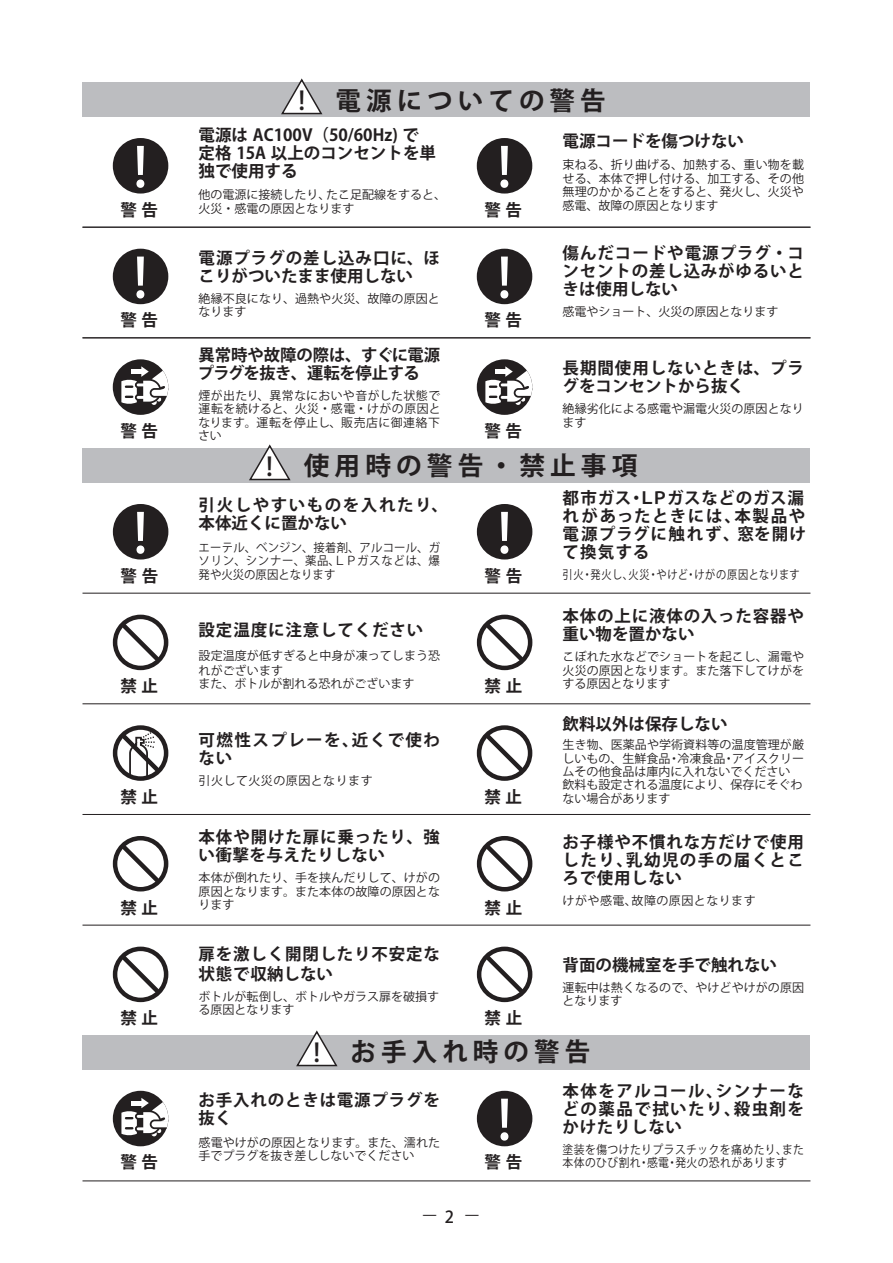
<style>
.page{position:relative;width:893px;height:1263px;background:#fff}
.page>*{position:absolute;margin:0;border:0;box-sizing:border-box;transform-origin:0 0}
.t1{font:54px "Braggadocio";color:#fff}
.t2{font:700 25.5px "Koz Go Pr 6 N";letter-spacing:.2em;color:#231f20}
.t3{font:700 16.5px/18px "Koz Go Pr 6 N";letter-spacing:.05em;color:#231f20}
.t4{font:700 16.5px/18px "Koz Go Pr 6 N";color:#231f20}
.t5{font:700 16.5px/18px "Koz Go Pr 6 N";letter-spacing:.07em;color:#231f20}
.t6{font:700 16.5px/18px "Koz Go Pr 6 N";letter-spacing:-.01em;color:#231f20}
.t7{font:700 16.5px/18px "Koz Go Pr 6 N";letter-spacing:.095em;color:#231f20}
.t8{font:700 16.5px/18px "Koz Go Pr 6 N";letter-spacing:.085em;color:#231f20}
.t9{font:12px/13.5px "Koz Go Pr 6 N";letter-spacing:.005em;color:#231f20}
.t10{font:12px/13.5px "Koz Go Pr 6 N";letter-spacing:.005em;color:#231f20;scale:.95 1}
.t11{font:12px/12.9px "Koz Go Pr 6 N";letter-spacing:.04em;color:#231f20;scale:.9 1}
.t12{font:12px "Koz Go Pr 6 N";letter-spacing:.04em;color:#231f20}
.t13{font:12px "Koz Go Pr 6 N";letter-spacing:.07em;color:#231f20;scale:.85 1}
.t14{font:12px "Ryumin Pro";color:#231f20;scale:4 1}
.s1{font-family:"Braggadocio";font-weight:400}
.s2{font-size:16.5px}
</style>
<div class="page">
<div style="left:82px;top:448px;width:728px;height:34px;background:#bcbdc0"></div>
<svg style="left:249px;top:444px;width:42px;height:37px"></svg>
<div style="left:82px;top:1036px;width:728px;height:34px;background:#bcbdc0"></div>
<svg style="left:295px;top:1030px;width:44px;height:37px"></svg>
<div style="left:113px;top:725px;width:55px;height:56px;border:4px solid #231f20;border-radius:50%"></div>
<svg style="left:116px;top:729px;width:49px;height:49px"></svg>
<div style="left:479px;top:506px;width:51px;height:51px;background:#231f20;border-radius:50%"></div>
<div style="left:477px;top:504px;width:55px;height:55px;border:4px solid #231f20;border-radius:50%"></div>
<div style="left:479px;top:1093px;width:51px;height:51px;background:#231f20;border-radius:50%"></div>
<div style="left:477px;top:1091px;width:55px;height:55px;border:4px solid #231f20;border-radius:50%"></div>
<div style="left:115px;top:1093px;width:51px;height:51px;background:#231f20;border-radius:50%"></div>
<div style="left:113px;top:1091px;width:55px;height:55px;border:4px solid #231f20;border-radius:50%"></div>
<svg style="left:121px;top:1098px;width:48px;height:39px"></svg>
<div style="left:82px;top:83px;width:728px;height:34px;background:#bcbdc0"></div>
<svg style="left:280px;top:78px;width:44px;height:37px"></svg>
<hr style="left:82px;top:925px;width:728px;height:1px;background:#231f20">
<hr style="left:82px;top:814px;width:728px;height:1px;background:#231f20">
<hr style="left:82px;top:703px;width:728px;height:1px;background:#231f20">
<hr style="left:82px;top:593px;width:728px;height:1px;background:#231f20">
<hr style="left:82px;top:338px;width:728px;height:1px;background:#231f20">
<hr style="left:82px;top:227px;width:728px;height:1px;background:#231f20">
<div style="left:115px;top:251px;width:51px;height:51px;background:#231f20;border-radius:50%"></div>
<div style="left:113px;top:249px;width:55px;height:55px;border:4px solid #231f20;border-radius:50%"></div>
<div style="left:115px;top:140px;width:51px;height:51px;background:#231f20;border-radius:50%"></div>
<div style="left:113px;top:138px;width:55px;height:56px;border:4px solid #231f20;border-radius:50%"></div>
<div style="left:479px;top:251px;width:51px;height:51px;background:#231f20;border-radius:50%"></div>
<div style="left:477px;top:249px;width:55px;height:55px;border:4px solid #231f20;border-radius:50%"></div>
<div style="left:479px;top:140px;width:51px;height:51px;background:#231f20;border-radius:50%"></div>
<div style="left:477px;top:138px;width:55px;height:56px;border:4px solid #231f20;border-radius:50%"></div>
<div style="left:479px;top:362px;width:51px;height:51px;background:#231f20;border-radius:50%"></div>
<div style="left:477px;top:359px;width:55px;height:56px;border:4px solid #231f20;border-radius:50%"></div>
<svg style="left:485px;top:366px;width:48px;height:39px"></svg>
<div style="left:115px;top:362px;width:51px;height:51px;background:#231f20;border-radius:50%"></div>
<div style="left:113px;top:359px;width:55px;height:56px;border:4px solid #231f20;border-radius:50%"></div>
<svg style="left:121px;top:366px;width:48px;height:39px"></svg>
<div style="left:477px;top:725px;width:55px;height:56px;border:4px solid #231f20;border-radius:50%"></div>
<svg style="left:480px;top:729px;width:49px;height:48px"></svg>
<div style="left:113px;top:615px;width:55px;height:55px;border:4px solid #231f20;border-radius:50%"></div>
<svg style="left:116px;top:618px;width:49px;height:49px"></svg>
<div style="left:477px;top:615px;width:55px;height:55px;border:4px solid #231f20;border-radius:50%"></div>
<svg style="left:480px;top:618px;width:49px;height:49px"></svg>
<div style="left:115px;top:506px;width:51px;height:51px;background:#231f20;border-radius:50%"></div>
<div style="left:113px;top:504px;width:55px;height:55px;border:4px solid #231f20;border-radius:50%"></div>
<div style="left:113px;top:836px;width:55px;height:55px;border:4px solid #231f20;border-radius:50%"></div>
<svg style="left:116px;top:839px;width:49px;height:49px"></svg>
<div style="left:113px;top:947px;width:55px;height:55px;border:4px solid #231f20;border-radius:50%"></div>
<svg style="left:116px;top:950px;width:49px;height:49px"></svg>
<div style="left:477px;top:947px;width:55px;height:55px;border:4px solid #231f20;border-radius:50%"></div>
<svg style="left:480px;top:950px;width:49px;height:49px"></svg>
<div style="left:477px;top:836px;width:55px;height:55px;border:4px solid #231f20;border-radius:50%"></div>
<svg style="left:480px;top:839px;width:49px;height:49px"></svg>
<hr style="left:82px;top:1181px;width:728px;height:1px;background:#231f20">
<h2 class="t2" style="left:298px;top:86px;width:309px"><span class="s1">!</span> 電源についての警告</h2>
<h3 class="t4" style="left:199px;top:126px;width:239px">電源は AC100V（50/60Hz) で定格 15A 以上のコンセントを単独で使用する</h3>
<p class="t9" style="left:199px;top:189px;width:249px">他の電源に接続したり、たこ足配線をすると、火災・感電の原因となります</p>
<h1 class="t1" style="left:133px;top:135px;width:16px">!</h1>
<h1 class="t1" style="left:497px;top:135px;width:16px">!</h1>
<h3 class="t3" style="left:121px;top:201px;width:39px">警告</h3>
<h3 class="t3" style="left:485px;top:201px;width:39px">警告</h3>
<h3 class="t4" style="left:199px;top:249px;width:243px">電源プラグの差し込み口に、ほこりがついたまま使用しない</h3>
<p class="t9" style="left:199px;top:292px;width:243px">絶縁不良になり、過熱や火災、故障の原因となります</p>
<h1 class="t1" style="left:133px;top:246px;width:16px">!</h1>
<h1 class="t1" style="left:497px;top:246px;width:16px">!</h1>
<h3 class="t3" style="left:121px;top:312px;width:39px">警告</h3>
<h3 class="t3" style="left:485px;top:312px;width:39px">警告</h3>
<h3 class="t6" style="left:198px;top:346px;width:244px">異常時や故障の際は、すぐに電源プラグを抜き、運転を停止する</h3>
<p class="t9" style="left:198px;top:389px;width:244px;text-align:justify">煙が出たり、異常なにおいや音がした状態で運転を続けると、火災・感電・けがの原因となります。運転を停止し、販売店に御連絡下さい</p>
<h3 class="t3" style="left:121px;top:422px;width:39px">警告</h3>
<h3 class="t3" style="left:485px;top:422px;width:39px">警告</h3>
<h3 class="t4" style="left:563px;top:132px;width:183px">電源コードを傷つけない</h3>
<p class="t9" style="left:563px;top:159px;width:243px;text-align:justify">束ねる、折り曲げる、加熱する、重い物を載せる、本体で押し付ける、加工する、その他無理のかかることをすると、発火し、火災や感電、故障の原因となります</p>
<h3 class="t3" style="left:563px;top:244px;width:243px;text-align:justify">傷んだコードや電源プラグ・コンセントの差し込みがゆるいときは使用しない</h3>
<p class="t9" style="left:563px;top:305px;width:218px">感電やショート、火災の原因となります</p>
<h3 class="t3" style="left:563px;top:359px;width:243px">長期間使用しないときは、プラグをコンセントから抜く</h3>
<p class="t9" style="left:563px;top:402px;width:243px">絶縁劣化による感電や漏電火災の原因となります</p>
<h2 class="t2" style="left:266px;top:452px;width:373px"><span class="s1">!</span> 使用時の警告・禁止事項</h2>
<h3 class="t7" style="left:199px;top:497px;width:251px">引火しやすいものを入れたり、本体近くに置かない</h3>
<p class="t10" style="left:199px;top:541px;width:256px">エーテル、ベンジン、接着剤、アルコール、ガソリン、シンナー、薬品、ＬＰガスなどは、爆</p>
<h1 class="t1" style="left:133px;top:501px;width:16px">!</h1>
<h3 class="t3" style="left:121px;top:567px;width:39px">警告</h3>
<p class="t10" style="left:199px;top:568px;width:146px">発や火災の原因となります</p>
<h3 class="t3" style="left:199px;top:621px;width:226px">設定温度に注意してください</h3>
<h1 class="t1" style="left:497px;top:501px;width:16px">!</h1>
<h3 class="t3" style="left:485px;top:567px;width:39px">警告</h3>
<p class="t9" style="left:199px;top:649px;width:243px;line-height:14.4px">設定温度が低すぎると中身が凍ってしまう恐れがございます</p>
<p class="t9" style="left:199px;top:677px;width:217px">また、ボトルが割れる恐れがございます</p>
<h3 class="t3" style="left:121px;top:677px;width:39px">禁止</h3>
<h3 class="t3" style="left:485px;top:677px;width:39px">禁止</h3>
<h3 class="t3" style="left:121px;top:788px;width:39px">禁止</h3>
<h3 class="t8" style="left:199px;top:731px;width:243px">可燃性スプレーを、近くで使わない</h3>
<p class="t12" style="left:199px;top:774px;width:176px">引火して火災の原因となります</p>
<h3 class="t3" style="left:485px;top:788px;width:39px">禁止</h3>
<h3 class="t3" style="left:199px;top:829px;width:243px">本体や開けた扉に乗ったり、強い衝撃を与えたりしない</h3>
<p class="t9" style="left:199px;top:871px;width:243px;text-align:justify">本体が倒れたり、手を挟んだりして、けがの原因となります。また本体の故障の原因となります</p>
<h3 class="t3" style="left:199px;top:945px;width:243px;line-height:19.8px">扉を激しく開閉したり不安定な状態で収納しない</h3>
<p class="t9" style="left:199px;top:989px;width:242px">ボトルが転倒し、ボトルやガラス扉を破損する原因となります</p>
<h3 class="t3" style="left:121px;top:899px;width:39px">禁止</h3>
<h3 class="t3" style="left:485px;top:899px;width:39px">禁止</h3>
<h3 class="t3" style="left:121px;top:1009px;width:39px">禁止</h3>
<h3 class="t3" style="left:485px;top:1009px;width:39px">禁止</h3>
<h3 class="t5" style="left:562px;top:489px;width:245px">都市ガス・ＬＰガスなどのガス漏れがあったときには、本製品や電源プラグに触れず、窓を開けて換気する</h3>
<p class="t13" style="left:563px;top:568px;width:281px">引火・発火し、火災・やけど・けがの原因となります</p>
<h3 class="t3" style="left:563px;top:607px;width:243px">本体の上に液体の入った容器や重い物を置かない</h3>
<p class="t9" style="left:563px;top:650px;width:243px;text-align:justify">こぼれた水などでショートを起こし、漏電や火災の原因となります。また落下してけがをする原因となります</p>
<h3 class="t4" style="left:563px;top:715px;width:166px">飲料以外は保存しない</h3>
<p class="t9" style="left:563px;top:738px;width:243px;text-align:justify">生き物、医薬品や学術資料等の温度管理が厳しいもの、生鮮食品・冷凍食品・アイスクリームその他食品は庫内に入れないでください</p>
<p class="t9" style="left:563px;top:778px;width:242px">飲料も設定される温度により、保存にそぐわない場合があります</p>
<h3 class="t3" style="left:563px;top:833px;width:243px;text-align:justify">お子様や不慣れな方だけで使用したり、乳幼児の手の届くところで使用しない</h3>
<p class="t12" style="left:563px;top:894px;width:195px">けがや感電、故障の原因となります</p>
<h3 class="t4" style="left:563px;top:956px;width:216px">背面の機械室を手で触れない</h3>
<p class="t9" style="left:563px;top:980px;width:243px">運転中は熱くなるので、やけどやけがの原因となります</p>
<h2 class="t2" style="left:313px;top:1038px;width:278px"><span class="s1">!</span> お手入れ時の警告</h2>
<h3 class="t3" style="left:199px;top:1091px;width:243px">お手入れのときは電源プラグを抜く</h3>
<p class="t9" style="left:199px;top:1136px;width:243px">感電やけがの原因となります。また、濡れた</p>
<h1 class="t1" style="left:497px;top:1088px;width:16px">!</h1>
<h3 class="t3" style="left:121px;top:1154px;width:39px">警告</h3>
<p class="t9" style="left:199px;top:1149px;width:217px">手でプラグを抜き差ししないでください</p>
<h3 class="t3" style="left:485px;top:1154px;width:39px">警告</h3>
<p class="t14" style="left:422px;top:1207px;width:16px">-<span class="s2">2</span> -</p>
<h3 class="t3" style="left:563px;top:1082px;width:243px;text-align:justify">本体をアルコール、シンナーなどの薬品で拭いたり、殺虫剤をかけたりしない</h3>
<p class="t11" style="left:563px;top:1143px;width:270px">塗装を傷つけたりプラスチックを痛めたり、また本体のひび割れ・感電・発火の恐れがあります</p>
</div>
